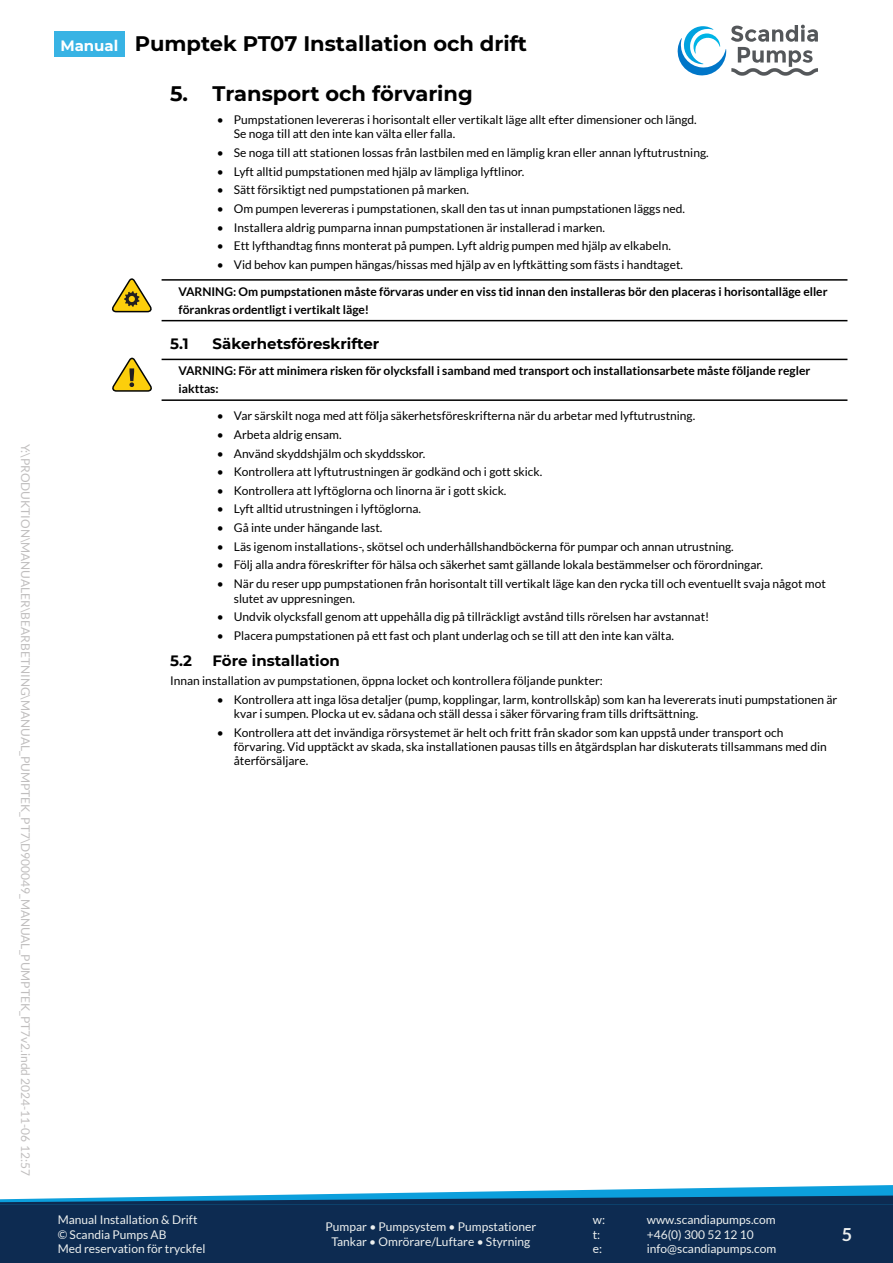
<style>
.page{position:relative;width:893px;height:1263px;background:#fff}
.page>*{position:absolute;margin:0;border:0;box-sizing:border-box;transform-origin:0 0}
.t1{font:700 21px "Montserrat";color:#000}
.t2{font:700 18px "Lato";color:#edf0ef}
.t3{font:700 15px "Montserrat";color:#000}
.t4{font:700 15px "Montserrat";color:#fff}
.content-sm{font:12px/14.4px "Lato";color:#000}
.t5{font:700 12px/18px "Lato";color:#000}
.t6{font:12px/14.4px "Lato";color:#edf0ef}
.t7{font:12px "Lato";color:#c0bebe}
</style>
<div class="page">
<svg style="left:677px;top:25px;width:141px;height:51px"></svg>
<div style="left:0;top:1203px;width:893px;height:60px;background:#0d2b51"></div>
<svg style="left:0;top:1185px;width:893px;height:20px"></svg>
<div style="left:54px;top:32px;width:71px;height:25px;background:#38b3e4"></div>
<hr style="left:162px;top:279px;width:685px;height:2px;background:#000">
<hr style="left:162px;top:320px;width:685px;height:1px;background:#000">
<hr style="left:162px;top:359px;width:685px;height:1px;background:#000">
<hr style="left:162px;top:399px;width:685px;height:2px;background:#000">
<svg style="left:112px;top:279px;width:40px;height:34px"></svg>
<svg style="left:112px;top:358px;width:40px;height:34px"></svg>
<p class="t7" style="left:32px;top:444px;width:733px;rotate:90deg">Y:\PRODUKTION\MANUALER\BEARBETNING\MANUAL_PUMPTEK_PT7\D900049_MANUAL_PUMPTEK_PT7v2.indd 2024-11-06 12:57</p>
<p class="t4" style="left:60px;top:35px;width:60px">Manual</p>
<h1 class="t1" style="left:135px;top:29px;width:394px">Pumptek PT07 Installation och drift</h1>
<p class="t1" style="left:170px;top:79px;width:304px">5. Transport och förvaring</p>
<p class="content-sm" style="left:234px;top:112px;width:464px;text-indent:-17px">• Pumpstationen levereras i horisontalt eller vertikalt läge allt efter dimensioner och längd.<br>Se noga till att den inte kan välta eller falla.</p>
<p class="content-sm" style="left:217px;top:145px;width:493px">• Se noga till att stationen lossas från lastbilen med en lämplig kran eller annan lyftutrustning.</p>
<p class="content-sm" style="left:217px;top:164px;width:309px">• Lyft alltid pumpstationen med hjälp av lämpliga lyftlinor.</p>
<p class="content-sm" style="left:217px;top:183px;width:254px">• Sätt försiktigt ned pumpstationen på marken.</p>
<p class="content-sm" style="left:217px;top:201px;width:470px">• Om pumpen levereras i pumpstationen, skall den tas ut innan pumpstationen läggs ned.</p>
<p class="content-sm" style="left:217px;top:220px;width:390px">• Installera aldrig pumparna innan pumpstationen är installerad i marken.</p>
<p class="content-sm" style="left:217px;top:239px;width:456px">• Ett lyfthandtag finns monterat på pumpen. Lyft aldrig pumpen med hjälp av elkabeln.</p>
<p class="content-sm" style="left:217px;top:257px;width:468px">• Vid behov kan pumpen hängas/hissas med hjälp av en lyftkätting som fästs i handtaget.</p>
<p class="t5" style="left:179px;top:282px;width:650px">VARNING: Om pumpstationen måste förvaras under en viss tid innan den installeras bör den placeras i horisontalläge eller förankras ordentligt i vertikalt läge!</p>
<p class="t3" style="left:170px;top:332px;width:20px">5.1</p>
<p class="t3" style="left:213px;top:332px;width:168px">Säkerhetsföreskrifter</p>
<p class="t5" style="left:179px;top:361px;width:633px">VARNING: För att minimera risken för olycksfall i samband med transport och installationsarbete måste följande regler iakttas:</p>
<p class="content-sm" style="left:217px;top:409px;width:480px">• Var särskilt noga med att följa säkerhetsföreskrifterna när du arbetar med lyftutrustning.</p>
<p class="content-sm" style="left:217px;top:427px;width:126px">• Arbeta aldrig ensam.</p>
<p class="content-sm" style="left:217px;top:446px;width:210px">• Använd skyddshjälm och skyddsskor.</p>
<p class="content-sm" style="left:217px;top:464px;width:327px">• Kontrollera att lyftutrustningen är godkänd och i gott skick.</p>
<p class="content-sm" style="left:217px;top:483px;width:291px">• Kontrollera att lyftöglorna och linorna är i gott skick.</p>
<p class="content-sm" style="left:217px;top:502px;width:206px">• Lyft alltid utrustningen i lyftöglorna.</p>
<p class="content-sm" style="left:217px;top:520px;width:167px">• Gå inte under hängande last.</p>
<p class="content-sm" style="left:217px;top:539px;width:518px">• Läs igenom installations-, skötsel och underhållshandböckerna för pumpar och annan utrustning.</p>
<p class="content-sm" style="left:217px;top:558px;width:548px">• Följ alla andra föreskrifter för hälsa och säkerhet samt gällande lokala bestämmelser och förordningar.</p>
<p class="content-sm" style="left:234px;top:576px;width:593px;text-indent:-17px">• När du reser upp pumpstationen från horisontalt till vertikalt läge kan den rycka till och eventuellt svaja något mot slutet av uppresningen.</p>
<p class="content-sm" style="left:217px;top:609px;width:494px">• Undvik olycksfall genom att uppehålla dig på tillräckligt avstånd tills rörelsen har avstannat!</p>
<p class="content-sm" style="left:217px;top:628px;width:459px">• Placera pumpstationen på ett fast och plant underlag och se till att den inte kan välta.</p>
<p class="t3" style="left:170px;top:650px;width:23px">5.2</p>
<p class="t3" style="left:213px;top:650px;width:129px">Före installation</p>
<p class="content-sm" style="left:170px;top:673px;width:434px">Innan installation av pumpstationen, öppna locket och kontrollera följande punkter:</p>
<p class="content-sm" style="left:234px;top:692px;width:605px;text-indent:-17px">• Kontrollera att inga lösa detaljer (pump, kopplingar, larm, kontrollskåp) som kan ha levererats inuti pumpstationen är kvar i sumpen. Plocka ut ev. sådana och ställ dessa i säker förvaring fram tills driftsättning.</p>
<p class="content-sm" style="left:234px;top:725px;width:595px;text-indent:-17px">• Kontrollera att det invändiga rörsystemet är helt och fritt från skador som kan uppstå under transport och förvaring. Vid upptäckt av skada, ska installationen pausas tills en åtgärdsplan har diskuterats tillsammans med din återförsäljare.</p>
<p class="t6" style="left:58px;top:1213px;width:149px">Manual Installation &amp; Drift © Scandia Pumps AB<br>Med reservation för tryckfel</p>
<p class="t6" style="left:326px;top:1220px;width:212px;text-align:center">Pumpar • Pumpsystem • Pumpstationer<br>Tankar • Omrörare/Luftare • Styrning</p>
<p class="t6" style="left:593px;top:1213px;width:14px">w:</p>
<p class="t6" style="left:647px;top:1213px;width:130px">www.scandiapumps.com</p>
<p class="t6" style="left:593px;top:1227px;width:9px">t:</p>
<p class="t6" style="left:647px;top:1227px;width:108px">+46(0) 300 52 12 10</p>
<p class="t6" style="left:593px;top:1241px;width:11px">e:</p>
<p class="t6" style="left:647px;top:1241px;width:131px">info@scandiapumps.com</p>
<h2 class="t2" style="left:842px;top:1224px;width:12px">5</h2>
</div>
